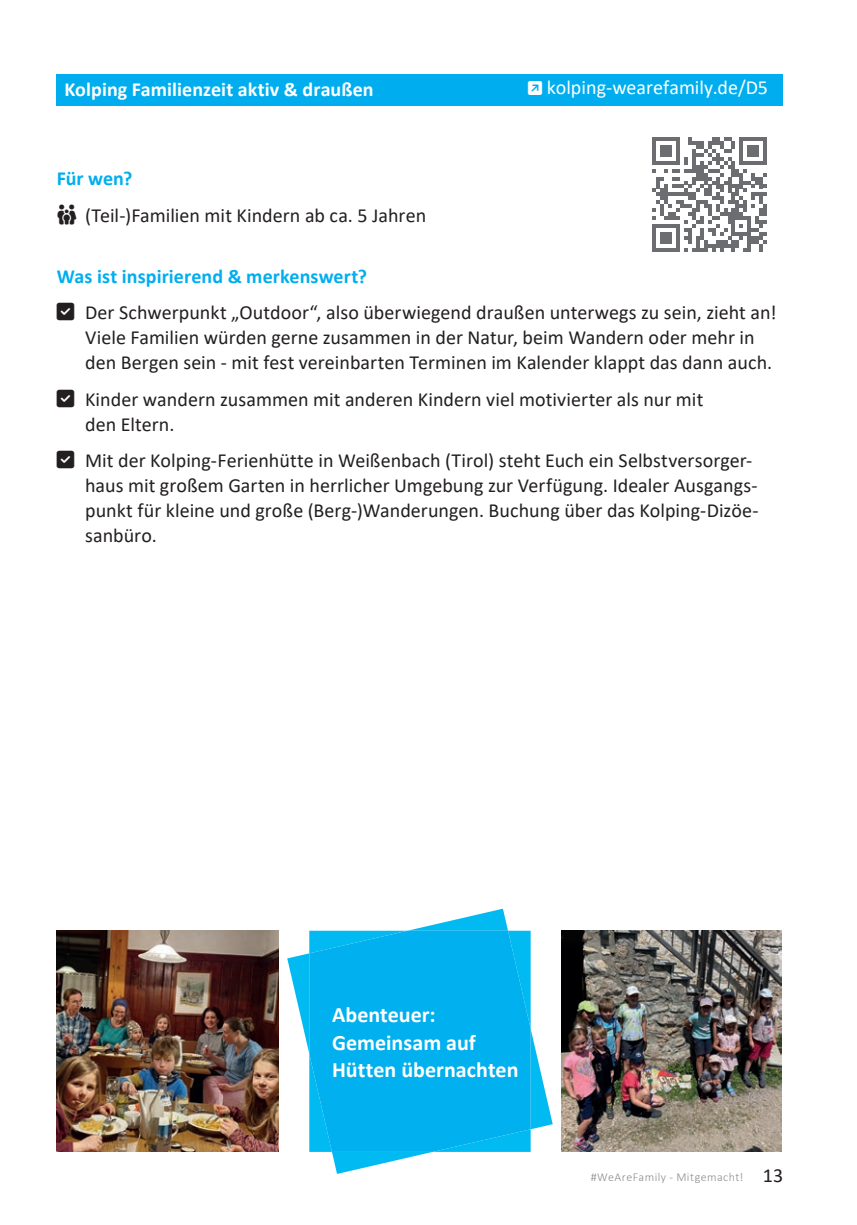
<style>
.page{position:relative;width:857px;height:1225px;background:#fff}
.page>*{position:absolute;margin:0;border:0;box-sizing:border-box;transform-origin:0 0}
.t1{font:700 22px/27.6px "Calibri";color:#fff}
.t2{font:20px/25px "Calibri";color:#231f20}
.t3{font:700 20px "Calibri";letter-spacing:.005em;color:#00aeef}
.t4{font:700 20px "Calibri";letter-spacing:.005em;color:#fff}
.t5{font:20px "Calibri";color:#fff}
.t6{font:300 12px "Calibri";letter-spacing:.04em;color:#8a8c8f}
.s1{font-weight:400;font-size:20px;color:#231f20}
</style>
<div class="page">
<div style="left:57px;top:74px;width:725px;height:31px;background:#00aeef"></div>
<svg style="left:652px;top:137px;width:114px;height:115px"></svg>
<img style="left:561px;top:930px;width:219px;height:221px">
<img style="left:57px;top:930px;width:221px;height:221px">
<svg style="left:287px;top:908px;width:265px;height:266px"></svg>
<svg style="left:309px;top:930px;width:221px;height:222px;background:#01b1ef"></svg>
<p class="t4" style="left:64px;top:75px;width:310px">Kolping Familienzeit aktiv &amp; draußen</p>
<p class="t5" style="left:546px;top:74px;width:223px">kolping-wearefamily.de/D5</p>
<p class="t3" style="left:57px;top:164px;width:77px">Für wen?</p>
<p class="t2" style="left:85px;top:202px;width:342px">(Teil-)Familien mit Kindern ab ca. 5 Jahren</p>
<p class="t3" style="left:57px;top:262px;width:311px">Was ist inspirierend &amp; merkenswert?</p>
<p class="t2" style="left:85px;top:300px;width:692px">Der Schwerpunkt „Outdoor“, also überwiegend draußen unterwegs zu sein, zieht an!<br>Viele Familien würden gerne zusammen in der Natur, beim Wandern oder mehr in den Bergen sein - mit fest vereinbarten Terminen im Kalender klappt das dann auch.</p>
<p class="t2" style="left:85px;top:386px;width:619px">Kinder wandern zusammen mit anderen Kindern viel motivierter als nur mit den Eltern.</p>
<p class="t2" style="left:85px;top:447px;width:674px">Mit der Kolping-Ferienhütte in Weißenbach (Tirol) steht Euch ein Selbstversorger&shy;haus mit großem Garten in herrlicher Umgebung zur Verfügung. Idealer Ausgangs&shy;punkt für kleine und große (Berg-)Wanderungen. Buchung über das Kolping-Dizöe&shy;sanbüro.</p>
<p class="t1" style="left:332px;top:1000px;width:188px">Abenteuer:<br>Gemeinsam auf<br>Hütten übernachten</p>
<p class="t6" style="left:590px;top:1169px;width:194px">#WeAreFamily - Mitgemacht! <span class="s1">13</span></p>
</div>
